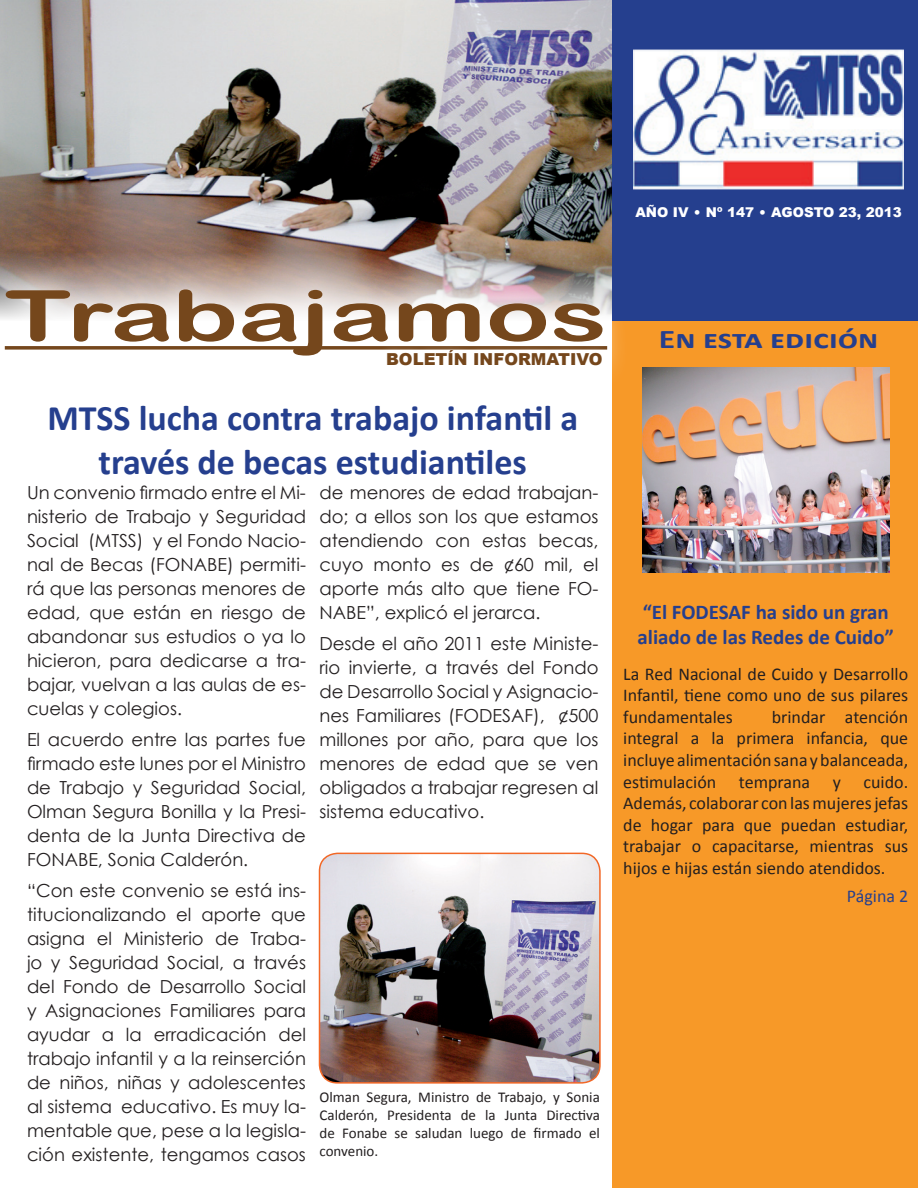
<style>
.page{position:relative;width:918px;height:1188px;background:#fff}
.page>*{position:absolute;margin:0;border:0;box-sizing:border-box;transform-origin:0 0}
.t1{font:70.5px "Arial Rounded MT Bold";color:#75471c;scale:1.5 1}
.t2{font:700 36px/43.2px "Calibri";color:#253f8e;text-align:center}
.t3{font:700 27px "Calibri";color:#253f8e;scale:1.25 1}
.t4{font:700 21px/25.2px "Calibri";color:#253f8e}
.t5{font:18px/24px "Century Gothic";color:#231f20;text-align:justify}
.t6{font:18px/21.6px "Calibri";color:#231f20;text-align:justify}
.t7{font:18px "Calibri";color:#253f8e}
.t8{font:900 16.5px "Arial";color:#75471c}
.t9{font:15px/18px "Calibri";color:#231f20;text-align:justify}
.t10{font:900 13.5px "Arial";color:#fff}
.s1{font-family:"Palatino";font-weight:400}
</style>
<div class="page">
<img style="left:0;top:1px;width:612px;height:264px">
<div style="left:612px;top:321px;width:306px;height:867px;background:#f79928"></div>
<img style="left:642px;top:368px;width:247px;height:204px">
<svg style="left:0;top:265px;width:619px;height:104px"></svg>
<svg style="left:5px;top:346px;width:373px;height:4px"></svg>
<div style="left:378px;top:340px;width:234px;height:35px;background:#fff"></div>
<div style="left:612px;top:0;width:306px;height:321px;background:#253f8e"></div>
<img style="left:634px;top:49px;width:270px;height:141px">
<img style="left:320px;top:853px;width:280px;height:230px">
<div style="left:319px;top:853px;width:282px;height:231px;border:2px solid #f26827;border-radius:18px"></div>
<p class="t10" style="left:635px;top:202px;width:268px">AÑO IV <span class="s1">•</span> Nº 147 <span class="s1">•</span> AGOSTO 23, 2013</p>
<h1 class="t1" style="left:5px;top:274px;width:403px">Trabajamos</h1>
<p class="t8" style="left:386px;top:347px;width:218px">BOLETÍN INFORMATIVO</p>
<h2 class="t2" style="left:47px;top:395px;width:532px">MTSS lucha contra trabajo infantil a través de becas estudiantiles</h2>
<p class="t5" style="left:27px;top:481px;width:281px">Un convenio firmado entre el Mi&shy;nisterio de Trabajo y Seguridad Social (MTSS) y el Fondo Nacio&shy;nal de Becas (FONABE) permiti&shy;rá que las personas menores de edad, que están en riesgo de abandonar sus estudios o ya lo hicieron, para dedicarse a tra&shy;bajar, vuelvan a las aulas de es&shy;cuelas y colegios.</p>
<p class="t5" style="left:27px;top:727px;width:281px">El acuerdo entre las partes fue firmado este lunes por el Ministro de Trabajo y Seguridad Social, Olman Segura Bonilla y la Presi&shy;denta de la Junta Directiva de FONABE, Sonia Calderón.</p>
<p class="t5" style="left:27px;top:878px;width:281px">“Con este convenio se está ins&shy;titucionalizando el aporte que asigna el Ministerio de Traba&shy;jo y Seguridad Social, a través del Fondo de Desarrollo Social y Asignaciones Familiares para ayudar a la erradicación del trabajo infantil y a la reinserción de niños, niñas y adolescentes al sistema educativo. Es muy la&shy;mentable que, pese a la legisla&shy;ción existente, tengamos casos</p>
<p class="t5" style="left:320px;top:480px;width:280px">de menores de edad trabajan&shy;do; a ellos son los que estamos atendiendo con estas becas, cuyo monto es de ¢60 mil, el aporte más alto que tiene FO-NABE”, explicó el jerarca.</p>
<p class="t5" style="left:320px;top:631px;width:281px">Desde el año 2011 este Ministe&shy;rio invierte, a través del Fondo de Desarrollo Social y Asignacio&shy;nes Familiares (FODESAF), ¢500 millones por año, para que los menores de edad que se ven obligados a trabajar regresen al sistema educativo.</p>
<p class="t9" style="left:320px;top:1088px;width:282px">Olman Segura, Ministro de Trabajo, y Sonia Calderón, Presidenta de la Junta Directiva de Fonabe se saludan luego de firmado el convenio.</p>
<h3 class="t3" style="left:659px;top:322px;width:177px">En esta edición</h3>
<p class="t4" style="left:638px;top:599px;width:258px">“El FODESAF ha sido un gran aliado de las Redes de Cuido”</p>
<p class="t6" style="left:623px;top:662px;width:287px">La Red Nacional de Cuido y Desarrollo Infantil, tiene como uno de sus pilares fundamentales</p>
<p class="t6" style="left:623px;top:705px;width:287px;text-indent:149px">brindar atención integral a la primera infancia, que incluye alimentación sana y balanceada, estimulación</p>
<p class="t6" style="left:623px;top:770px;width:287px;text-indent:240px">cuido.<br>Además, colaborar con las mujeres jefas de hogar para que puedan estudiar, trabajar o capacitarse, mientras sus hijos e hijas están siendo atendidos.</p>
<p class="t7" style="left:847px;top:885px;width:63px">Página 2</p>
<p class="t6" style="left:739px;top:770px;width:73px">temprana</p>
<p class="t6" style="left:833px;top:770px;width:10px">y</p>
</div>
